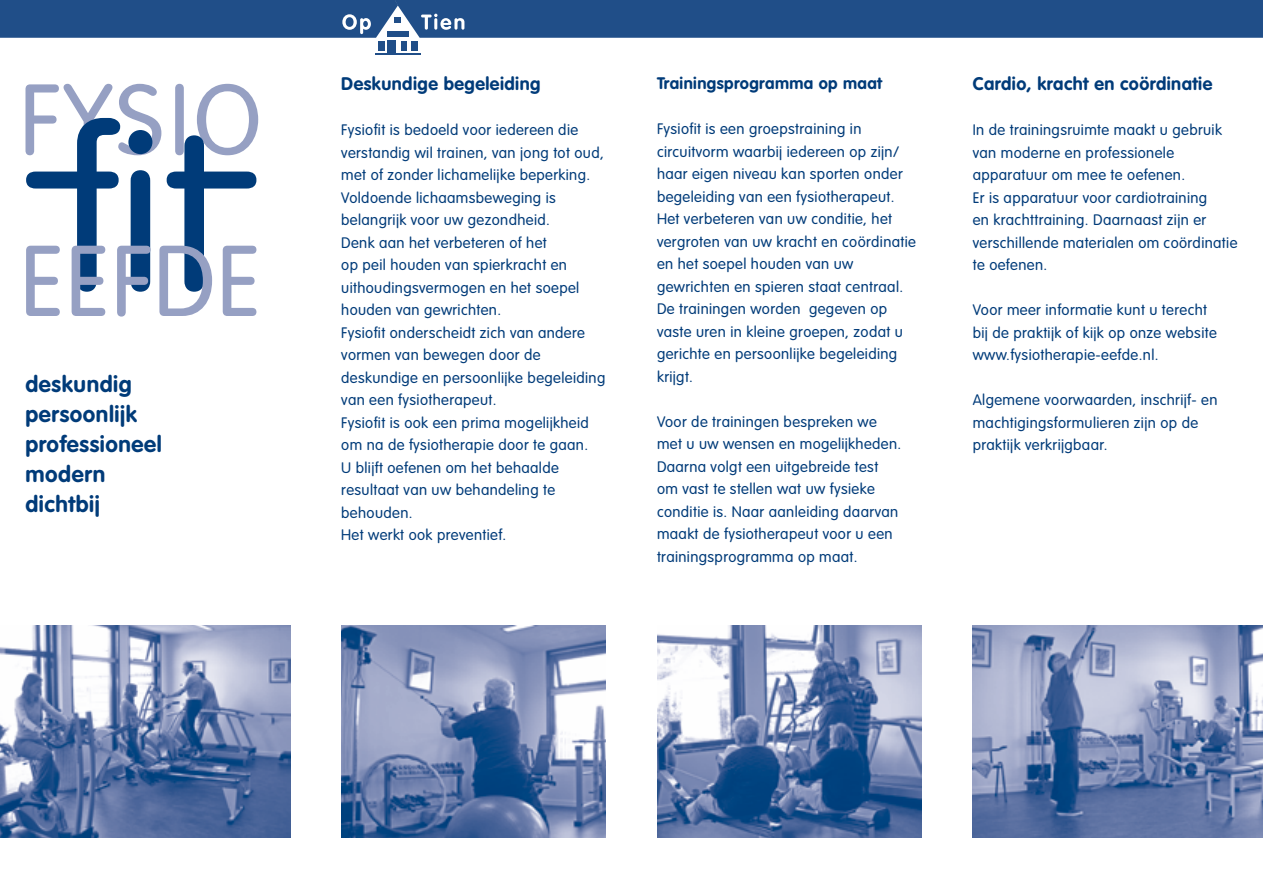
<style>
.page{position:relative;width:1263px;height:893px;background:#fff}
.page>*{position:absolute;margin:0;border:0;box-sizing:border-box;transform-origin:0 0}
.tekst{font:700 22.5px "VAG Rounded Std";letter-spacing:.025em;color:#003b79}
.t1{font:700 18px "VAG Rounded Std";letter-spacing:.025em;color:#003b79}
.t2{font:700 16.5px "VAG Rounded Std";letter-spacing:.025em;color:#003b79}
.t3{font:300 15px/22.5px "VAG Rounded Std";letter-spacing:.025em;color:#003b79}
</style>
<div class="page">
<svg style="left:26px;top:84px;width:232px;height:233px"></svg>
<img style="left:0;top:625px;width:290px;height:213px">
<img style="left:341px;top:625px;width:265px;height:213px">
<img style="left:658px;top:625px;width:263px;height:213px">
<img style="left:973px;top:625px;width:290px;height:213px">
<div style="left:0;top:0;width:1263px;height:38px;background:#204e88"></div>
<div style="left:387px;top:31px;width:22px;height:5px;background:#204e88"></div>
<div style="left:378px;top:41px;width:6px;height:10px;background:#204e88"></div>
<div style="left:387px;top:40px;width:9px;height:15px;background:#204e88"></div>
<div style="left:401px;top:41px;width:5px;height:10px;background:#204e88"></div>
<div style="left:411px;top:41px;width:6px;height:10px;background:#204e88"></div>
<hr style="left:375px;top:53px;width:45px;height:2px;background:#204e88">
<p class="tekst" style="left:26px;top:370px;width:108px">deskundig</p>
<p class="tekst" style="left:26px;top:400px;width:113px">persoonlijk</p>
<p class="tekst" style="left:26px;top:430px;width:138px">professioneel</p>
<p class="tekst" style="left:26px;top:460px;width:81px">modern</p>
<p class="tekst" style="left:26px;top:490px;width:76px">dichtbij</p>
<p class="t1" style="left:341px;top:73px;width:201px">Deskundige begeleiding</p>
<p class="t3" style="left:341px;top:119px;width:264px">Fysiofit is bedoeld voor iedereen die verstandig wil trainen, van jong tot oud, met of zonder lichamelijke beperking.</p>
<p class="t3" style="left:341px;top:187px;width:240px">Voldoende lichaamsbeweging is belangrijk voor uw gezondheid.<br>Denk aan het verbeteren of het<br>op peil houden van spierkracht en uithoudingsvermogen en het soepel houden van gewrichten.</p>
<p class="t3" style="left:341px;top:322px;width:266px">Fysiofit onderscheidt zich van andere vormen van bewegen door de deskundige en persoonlijke begeleiding van een fysiotherapeut.</p>
<p class="t3" style="left:341px;top:412px;width:249px">Fysiofit is ook een prima mogelijkheid om na de fysiotherapie door te gaan.</p>
<p class="t3" style="left:341px;top:457px;width:219px">U blijft oefenen om het behaalde resultaat van uw behandeling te behouden.</p>
<p class="t3" style="left:341px;top:524px;width:167px">Het werkt ook preventief.</p>
<p class="t2" style="left:657px;top:74px;width:227px">Trainingsprogramma op maat</p>
<p class="t3" style="left:657px;top:118px;width:261px">Fysiofit is een groepstraining in circuitvorm waarbij iedereen op zijn/ haar eigen niveau kan sporten onder begeleiding van een fysiotherapeut.<br>Het verbeteren van uw conditie, het vergroten van uw kracht en coördinatie en het soepel houden van uw gewrichten en spieren staat centraal.<br>De trainingen worden gegeven op vaste uren in kleine groepen, zodat u gerichte en persoonlijke begeleiding krijgt.</p>
<p class="t3" style="left:657px;top:411px;width:246px">Voor de trainingen bespreken we met u uw wensen en mogelijkheden.<br>Daarna volgt een uitgebreide test om vast te stellen wat uw fysieke conditie is. Naar aanleiding daarvan maakt de fysiotherapeut voor u een trainingsprogramma op maat.</p>
<p class="t1" style="left:973px;top:73px;width:241px">Cardio, kracht en coördinatie</p>
<p class="t3" style="left:973px;top:119px;width:251px">In de trainingsruimte maakt u gebruik van moderne en professionele apparatuur om mee te oefenen.</p>
<p class="t3" style="left:973px;top:187px;width:266px">Er is apparatuur voor cardiotraining<br>en krachttraining. Daarnaast zijn er verschillende materialen om coördinatie te oefenen.</p>
<p class="t3" style="left:973px;top:299px;width:246px">Voor meer informatie kunt u terecht bij de praktijk of kijk op onze website www.fysiotherapie-eefde.nl.</p>
<p class="t3" style="left:973px;top:389px;width:246px">Algemene voorwaarden, inschrijf- en machtigingsformulieren zijn op de praktijk verkrijgbaar.</p>
</div>
